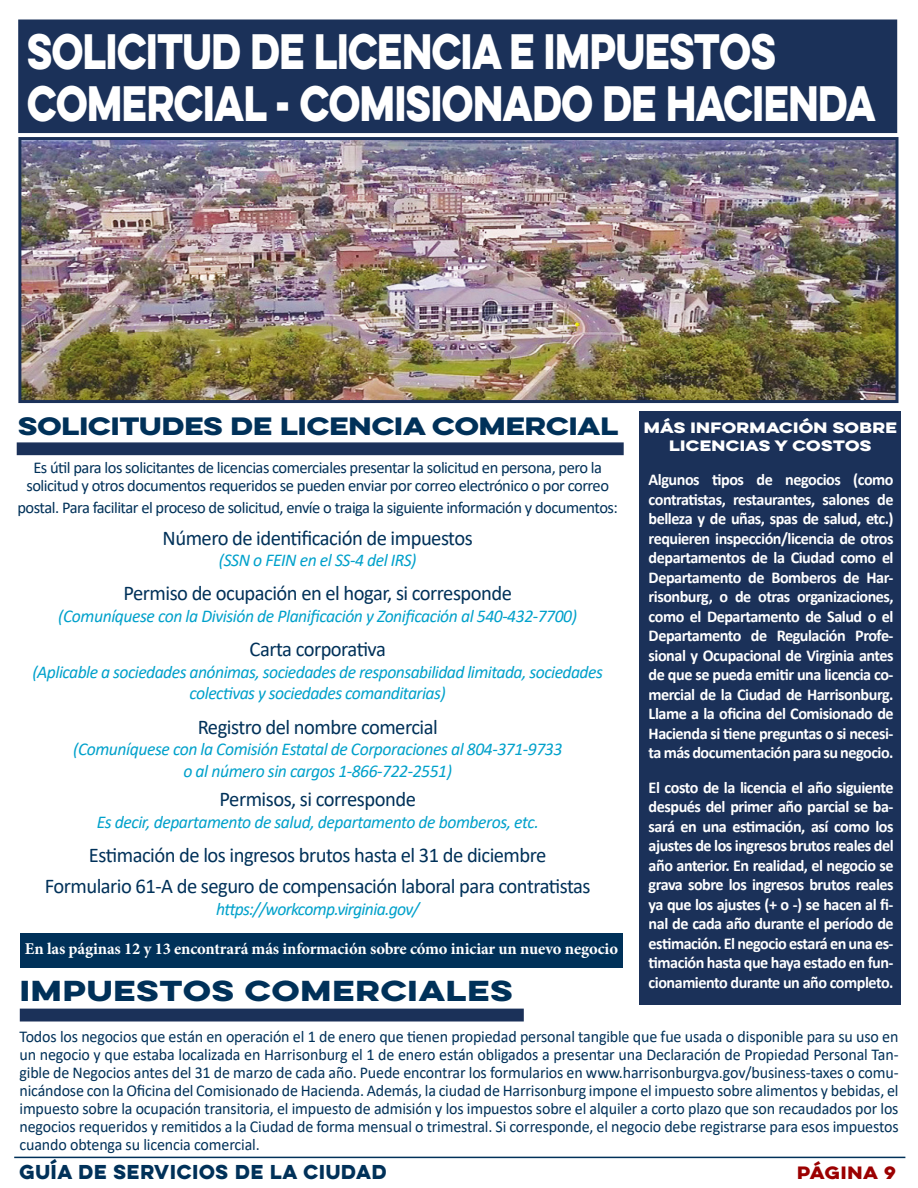
<style>
.page{position:relative;width:918px;height:1188px;background:#fff}
.page>*{position:absolute;margin:0;border:0;box-sizing:border-box;transform-origin:0 0}
.t1{font:700 44.55px "Lulo Clean W01 One";letter-spacing:-.24em;color:#fff;scale:.81 1}
.t2{font:700 25.8px "Lulo Clean W01 One";letter-spacing:-.2em;color:#003159;scale:1.23 1}
.t3{font:700 22.5px "Lulo Clean W01 One";letter-spacing:-.23em;color:#003159;scale:1.23 1}
.t4{font:21px "Calibri";letter-spacing:-.025em;color:#003159}
.t5{font:italic 18px/21.6px "Calibri";letter-spacing:-.025em;color:#00a1cb;text-align:center}
.t6{font:700 18px "Lulo Clean W01 One";letter-spacing:-.18em;color:#003159}
.t7{font:16.5px/18px "Calibri";letter-spacing:-.03em;color:#003159;text-align:justify}
.t8{font:700 16.5px/19.5px "Calibri";letter-spacing:-.03em;color:#fff;text-align:justify}
.t9{font:700 16.5px "Minion Pro";letter-spacing:-.01em;color:#fff}
.t10{font:700 16.05px "Lulo Clean W01 One";letter-spacing:-.18em;color:#9b0001;scale:1.12 1}
.t11{font:700 13.5px/18px "Lulo Clean W01 One";letter-spacing:-.21em;color:#fff;text-align:center;scale:1.23 1}
</style>
<div class="page">
<hr style="left:14px;top:1157px;width:891px;height:1px;background:#003159">
<div style="left:17px;top:442px;width:607px;height:13px;background:#1b3159;border:2px solid #1b3159"></div>
<img style="left:22px;top:141px;width:872px;height:258px">
<div style="left:18px;top:137px;width:880px;height:266px;border:3px solid #1b3159"></div>
<div style="left:639px;top:412px;width:261px;height:593px;background:#1b3159"></div>
<div style="left:20px;top:1009px;width:504px;height:13px;background:#1b3159;border:2px solid #1b3159"></div>
<div style="left:20px;top:934px;width:602px;height:34px;background:#003159"></div>
<div style="left:18px;top:20px;width:879px;height:113px;background:#1b3159"></div>
<p class="t1" style="left:27px;top:19px;width:936px">SOLICITUD DE LICENCIA E IMPUESTOS</p>
<p class="t1" style="left:27px;top:71px;width:1059px">COMERCIAL -COMISIONADO DE HACIENDA</p>
<p class="t3" style="left:18px;top:410px;width:494px">SOLICITUDES DE LICENCIA COMERCIAL</p>
<p class="t7" style="left:26px;top:458px;width:584px;text-align:center">Es útil para los solicitantes de licencias comerciales presentar la solicitud en persona, pero la solicitud y otros documentos requeridos se pueden enviar por correo electrónico o por correo</p>
<p class="t7" style="left:17px;top:498px;width:602px">postal. Para facilitar el proceso de solicitud, envíe o traiga la siguiente información y documentos:</p>
<p class="t4" style="left:163px;top:523px;width:312px">Número de identificación de impuestos</p>
<p class="t5" style="left:219px;top:549px;width:199px">(SSN o FEIN en el SS-4 del IRS)</p>
<p class="t4" style="left:123px;top:579px;width:390px">Permiso de ocupación en el hogar, si corresponde</p>
<p class="t5" style="left:58px;top:604px;width:520px">(Comuníquese con la División de Planificación y Zonificación al 540-432-7700)</p>
<p class="t4" style="left:250px;top:635px;width:138px">Carta corporativa</p>
<p class="t5" style="left:32px;top:660px;width:572px">(Aplicable a sociedades anónimas, sociedades de responsabilidad limitada, sociedades colectivas y sociedades comanditarias)</p>
<p class="t4" style="left:198px;top:712px;width:242px">Registro del nombre comercial</p>
<p class="t5" style="left:73px;top:738px;width:491px">(Comuníquese con la Comisión Estatal de Corporaciones al 804-371-9733</p>
<p class="t5" style="left:183px;top:759px;width:270px">o al número sin cargos 1-866-722-2551)</p>
<p class="t4" style="left:220px;top:785px;width:198px">Permisos, si corresponde</p>
<p class="t5" style="left:97px;top:811px;width:444px">Es decir, departamento de salud, departamento de bomberos, etc.</p>
<p class="t4" style="left:89px;top:841px;width:459px">Estimación de los ingresos brutos hasta el 31 de diciembre</p>
<p class="t4" style="left:45px;top:872px;width:547px">Formulario 61-A de seguro de compensación laboral para contratistas</p>
<p class="t5" style="left:216px;top:898px;width:205px">https://workcomp.virginia.gov/</p>
<p class="t9" style="left:25px;top:937px;width:595px">En las páginas 12 y 13 encontrará más información sobre cómo iniciar un nuevo negocio</p>
<p class="t2" style="left:20px;top:972px;width:408px">IMPUESTOS COMERCIALES</p>
<p class="t11" style="left:644px;top:418px;width:210px">MÁS INFORMACIÓN SOBRE<br>LICENCIAS Y COSTOS</p>
<p class="t8" style="left:649px;top:470px;width:247px">Algunos tipos de negocios (como contratistas, restaurantes, salones de belleza y de uñas, spas de salud, etc.) requieren inspección/licencia de otros departamentos de la Ciudad como el Departamento de Bomberos de Har&shy;risonburg, o de otras organizaciones, como el Departamento de Salud o el Departamento de Regulación Profe&shy;sional y Ocupacional de Virginia antes de que se pueda emitir una licencia co&shy;mercial de la Ciudad de Harrisonburg.<br>Llame a la oficina del Comisionado de Hacienda si tiene preguntas o si necesi&shy;ta más documentación para su negocio.</p>
<p class="t8" style="left:649px;top:777px;width:247px">El costo de la licencia el año siguiente después del primer año parcial se ba&shy;sará en una estimación, así como los ajustes de los ingresos brutos reales del año anterior. En realidad, el negocio se grava sobre los ingresos brutos reales ya que los ajustes (+ o -) se hacen al fi&shy;nal de cada año durante el período de estimación. El negocio estará en una es&shy;timación hasta que haya estado en fun&shy;cionamiento durante un año completo.</p>
<p class="t7" style="left:20px;top:1027px;width:881px">Todos los negocios que están en operación el 1 de enero que tienen propiedad personal tangible que fue usada o disponible para su uso en un negocio y que estaba localizada en Harrisonburg el 1 de enero están obligados a presentar una Declaración de Propiedad Personal Tan&shy;gible de Negocios antes del 31 de marzo de cada año. Puede encontrar los formularios en www.harrisonburgva.gov/business-taxes o comu&shy;nicándose con la Oficina del Comisionado de Hacienda. Además, la ciudad de Harrisonburg impone el impuesto sobre alimentos y bebidas, el impuesto sobre la ocupación transitoria, el impuesto de admisión y los impuestos sobre el alquiler a corto plazo que son recaudados por los negocios requeridos y remitidos a la Ciudad de forma mensual o trimestral. Si corresponde, el negocio debe registrarse para esos impuestos cuando obtenga su licencia comercial.</p>
<p class="t6" style="left:20px;top:1159px;width:373px">GUÍA DE SERVICIOS DE LA CIUDAD</p>
<p class="t10" style="left:797px;top:1161px;width:93px">PÁGINA 9</p>
</div>
